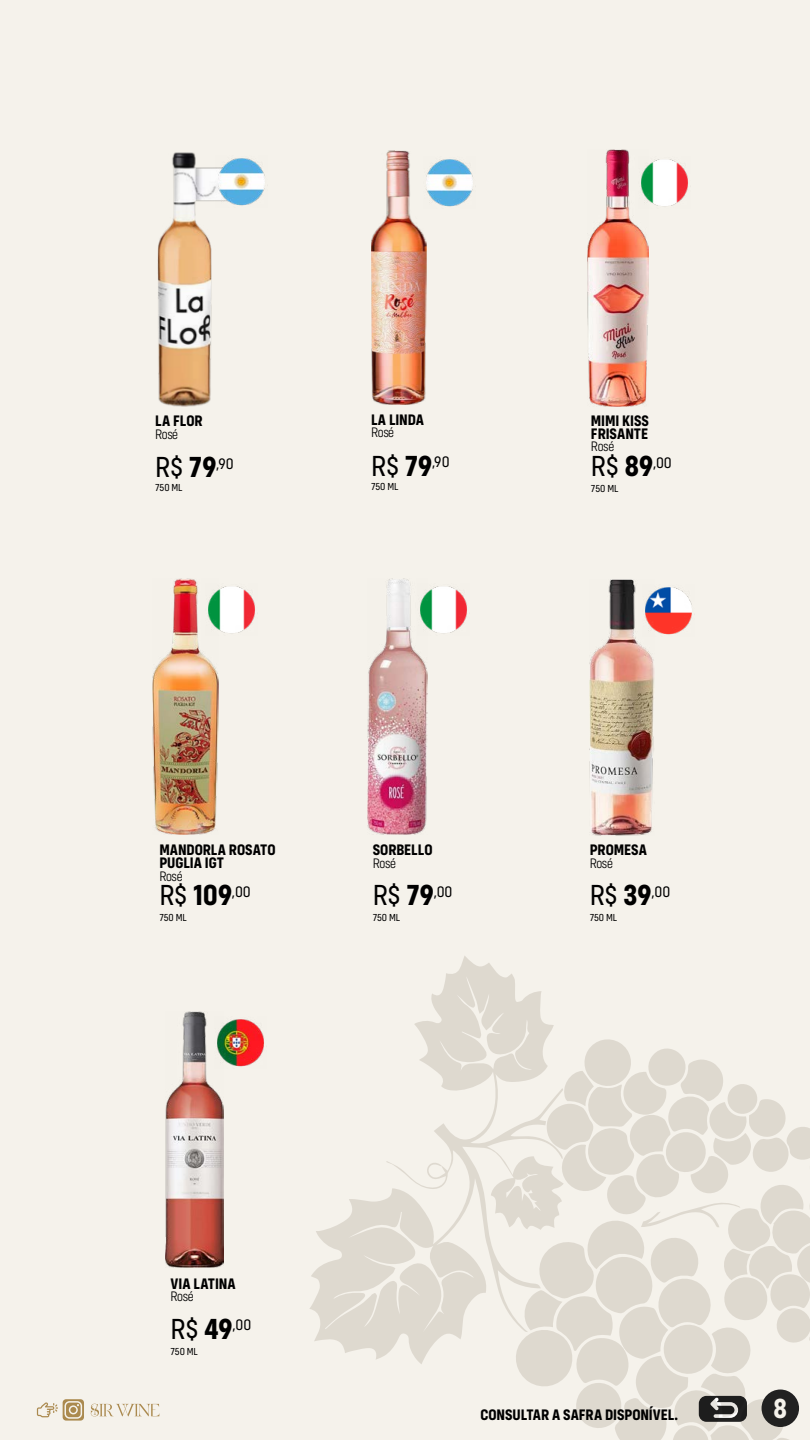
<style>
.page{position:relative;width:810px;height:1440px;background:#f5f2eb}
.page>*{position:absolute;margin:0;border:0;box-sizing:border-box;transform-origin:0 0}
.t1{font:700 30px "Config Condensed";color:#000}
.t2{font:700 28.5px "Config Condensed";color:#f5f2eb}
.t3{font:700 15.75px/13.1px "Config Condensed";letter-spacing:-.005em;color:#000}
.t4{font:15.75px "Config Condensed";color:#000}
.t5{font:300 14.25px "Config Condensed";letter-spacing:-.025em;color:#000}
.t6{font:10.5px "Config Condensed";letter-spacing:-.01em;color:#000}
.s1{font-size:30px}
.s2{font-weight:700;font-size:30px}
.s3{font-weight:400}
</style>
<div class="page">
<svg style="left:37px;top:1399px;width:47px;height:22px"></svg>
<svg style="left:91px;top:1404px;width:68px;height:12px"></svg>
<svg style="left:309px;top:956px;width:501px;height:484px"></svg>
<div style="left:762px;top:1389px;width:37px;height:38px;background:#212121;border-radius:50%"></div>
<img style="left:590px;top:580px;width:64px;height:255px">
<img style="left:643px;top:585px;width:49px;height:52px">
<img style="left:368px;top:579px;width:60px;height:256px">
<img style="left:418px;top:584px;width:49px;height:52px">
<img style="left:153px;top:579px;width:66px;height:255px">
<img style="left:206px;top:584px;width:49px;height:52px">
<img style="left:371px;top:151px;width:56px;height:254px">
<img style="left:424px;top:156px;width:49px;height:52px">
<img style="left:587px;top:149px;width:62px;height:257px">
<img style="left:638px;top:157px;width:50px;height:52px">
<img style="left:166px;top:1011px;width:57px;height:256px">
<img style="left:215px;top:1017px;width:49px;height:52px">
<img style="left:158px;top:152px;width:57px;height:255px">
<img style="left:215px;top:158px;width:50px;height:48px">
<p class="t3" style="left:155px;top:414px;width:49px">LA FLOR</p>
<p class="t5" style="left:155px;top:426px;width:24px">Rosé</p>
<p class="t4" style="left:155px;top:455px;width:80px"><span class="s1">R$</span> <span class="s2">79</span> ,90</p>
<p class="t6" style="left:155px;top:482px;width:29px">750 ML</p>
<p class="t3" style="left:371px;top:413px;width:54px">LA LINDA</p>
<p class="t5" style="left:371px;top:425px;width:24px">Rosé</p>
<p class="t4" style="left:371px;top:453px;width:80px"><span class="s1">R$</span> <span class="s2">79</span> ,90</p>
<p class="t6" style="left:371px;top:480px;width:29px">750 ML</p>
<p class="t3" style="left:591px;top:414px;width:60px">MIMI KISS<br>FRISANTE</p>
<p class="t5" style="left:591px;top:439px;width:25px">Rosé</p>
<p class="t4" style="left:591px;top:454px;width:82px"><span class="s1">R$</span> <span class="s2">89</span> ,00</p>
<p class="t6" style="left:591px;top:483px;width:29px">750 ML</p>
<p class="t3" style="left:159px;top:843px;width:118px">MANDORLA ROSATO<br>PUGLIA IGT</p>
<p class="t5" style="left:159px;top:868px;width:25px">Rosé</p>
<h1 class="t1" style="left:159px;top:878px;width:93px"><span class="s3">R$</span> 109 <sup>,00</sup></h1>
<p class="t6" style="left:159px;top:912px;width:29px">750 ML</p>
<p class="t3" style="left:373px;top:843px;width:61px">SORBELLO</p>
<p class="t5" style="left:373px;top:855px;width:25px">Rosé</p>
<p class="t4" style="left:373px;top:883px;width:81px"><span class="s1">R$</span> <span class="s2">79</span> ,00</p>
<p class="t6" style="left:373px;top:912px;width:29px">750 ML</p>
<p class="t3" style="left:590px;top:844px;width:59px">PROMESA</p>
<p class="t5" style="left:590px;top:856px;width:25px">Rosé</p>
<p class="t4" style="left:590px;top:883px;width:82px"><span class="s1">R$</span> <span class="s2">39</span> ,00</p>
<p class="t6" style="left:590px;top:912px;width:29px">750 ML</p>
<p class="t3" style="left:171px;top:1277px;width:67px">VIA LATINA</p>
<p class="t5" style="left:171px;top:1289px;width:25px">Rosé</p>
<p class="t4" style="left:171px;top:1316px;width:82px"><span class="s1">R$</span> <span class="s2">49</span> ,00</p>
<p class="t6" style="left:171px;top:1345px;width:29px">750 ML</p>
<p class="t3" style="left:480px;top:1408px;width:199px">CONSULTAR A SAFRA DISPONÍVEL.</p>
<h2 class="t2" style="left:774px;top:1392px;width:15px">8</h2>
</div>
